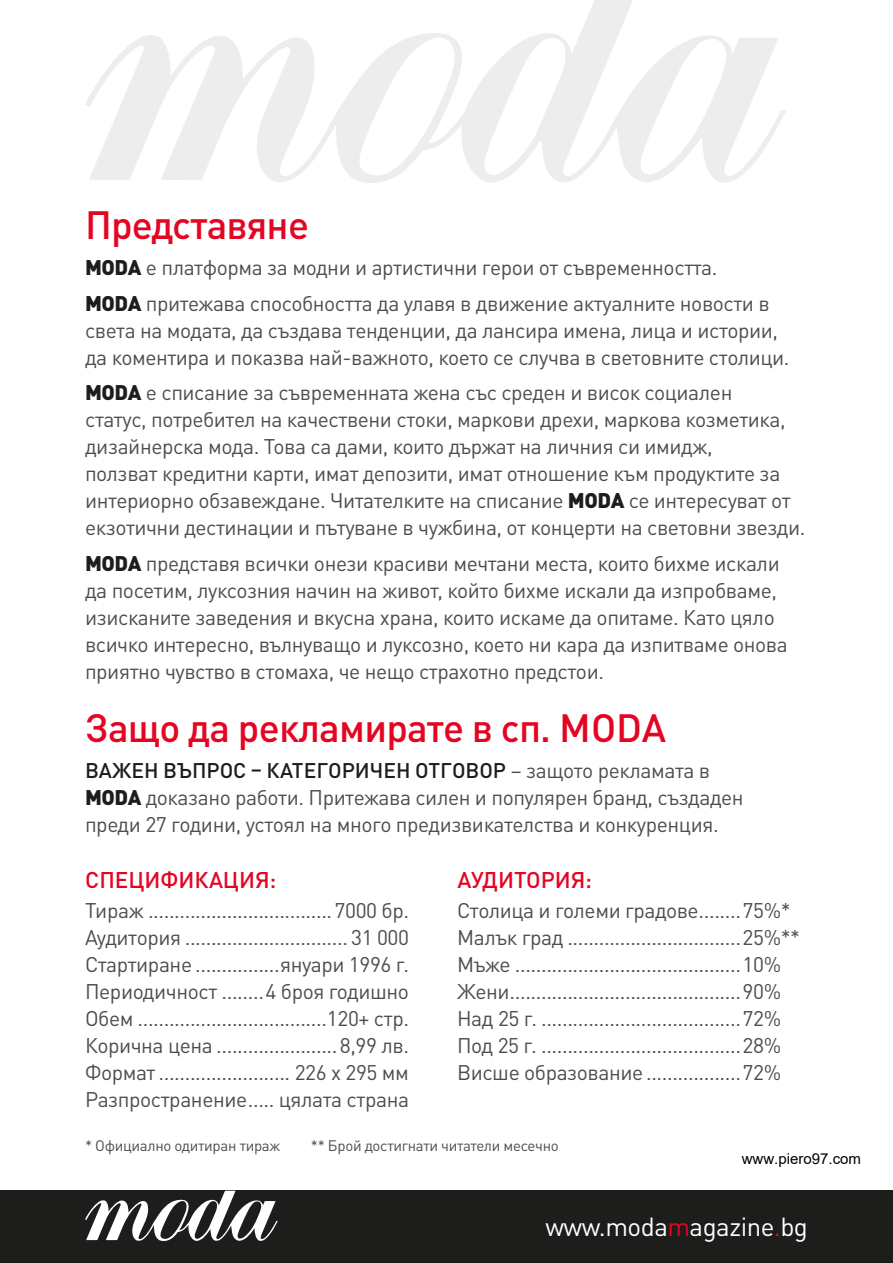
<style>
.page{position:relative;width:893px;height:1263px;background:#fff}
.page>*{position:absolute;margin:0;border:0;box-sizing:border-box;transform-origin:0 0}
.t1{font:500 39px "DIN Pro";letter-spacing:-.02em;color:#e40522}
.t2{font:25.8px "DIN Pro";letter-spacing:-.02em;color:#fff}
.t3{font:500 22.5px "DIN Pro";color:#e40522}
.t4{font:21px/27px "DIN Pro";letter-spacing:-.02em;color:#4e4d4e}
.t5{font:15px "DIN Pro";letter-spacing:-.02em;color:#4e4d4e}
.t6{font:15px "Arial";color:#000}
.s1{font-weight:900;color:#1d1d1b}
.s2{font-weight:500;color:#1d1d1b}
.s3{color:#e40522}
</style>
<div class="page">
<div style="left:0;top:1191px;width:893px;height:72px;background:#1d1d1b"></div>
<svg style="left:85px;top:1191px;width:193px;height:50px"></svg>
<svg style="left:85px;top:0;width:701px;height:183px"></svg>
<h1 class="t1" style="left:85px;top:193px;width:225px">Представяне</h1>
<p class="t4" style="left:85px;top:248px;width:686px;line-height:35.5px"><span class="s1">МОDА</span> е платформа за модни и артистични герои от съвременността.<br><span class="s1">МОDА</span> притежава способността да улавя в движение актуалните новости в</p>
<p class="t4" style="left:85px;top:314px;width:706px">света на модата, да създава тенденции, да лансира имена, лица и истории, да коментира и показва най-важното, което се случва в световните столици.</p>
<p class="t4" style="left:85px;top:377px;width:722px"><span class="s1">МОDА</span> е списание за съвременната жена със среден и висок социален<br>статус, потребител на качествени стоки, маркови дрехи, маркова козметика, дизайнерска мода. Това са дами, които държат на личния си имидж,<br>ползват кредитни карти, имат депозити, имат отношение към продуктите за интериорно обзавеждане. Читателките на списание <span class="s1">МОDА</span> се интересуват от екзотични дестинации и пътуване в чужбина, от концерти на световни звезди.</p>
<p class="t4" style="left:85px;top:548px;width:704px"><span class="s1">МОDА</span> представя всички онези красиви мечтани места, които бихме искали да посетим, луксозния начин на живот, който бихме искали да изпробваме, изисканите заведения и вкусна храна, които искаме да опитаме. Като цяло всичко интересно, вълнуващо и луксозно, което ни кара да изпитваме онова приятно чувство в стомаха, че нещо страхотно предстои.</p>
<h1 class="t1" style="left:85px;top:696px;width:583px">Защо да рекламирате в сп. MODA</h1>
<p class="t4" style="left:85px;top:755px;width:660px"><span class="s2">ВАЖЕН ВЪПРОС – КАТЕГОРИЧЕН ОТГОВОР</span> – защото рекламата в<br><span class="s1">МОDА</span> доказано работи. Притежава силен и популярен бранд, създаден преди 27 години, устоял на много предизвикателства и конкуренция.</p>
<p class="t3" style="left:85px;top:862px;width:193px">СПЕЦИФИКАЦИЯ:</p>
<p class="t3" style="left:457px;top:862px;width:136px">АУДИТОРИЯ:</p>
<p class="t4" style="left:457px;top:895px;width:345px">Столица и големи градове........75%* Малък град .................................25%** Мъже ...........................................10% Жени............................................90% Над 25 г. ......................................72% Под 25 г. ......................................28% Висше образование ..................72%</p>
<p class="t4" style="left:85px;top:895px;width:326px;text-align:justify">Тираж ...................................7000 бр.<br>Аудитория ............................... 31 000<br>Стартиране ................януари 1996 г.<br>Периодичност ........4 броя годишно Обем ....................................120+ стр.<br>Корична цена .......................8,99 лв.<br>Формат ......................... 226 x 295 мм Разпространение..... цялата страна</p>
<p class="t5" style="left:85px;top:1134px;width:197px">* Официално одитиран тираж</p>
<p class="t5" style="left:311px;top:1134px;width:249px">** Брой достигнати читатели месечно</p>
<p class="t6" style="left:742px;top:1149px;width:121px">www.piero97.com</p>
<p class="t2" style="left:545px;top:1206px;width:264px">www.moda<span class="s3">m</span>agazine<span class="s3">.</span>bg</p>
</div>
